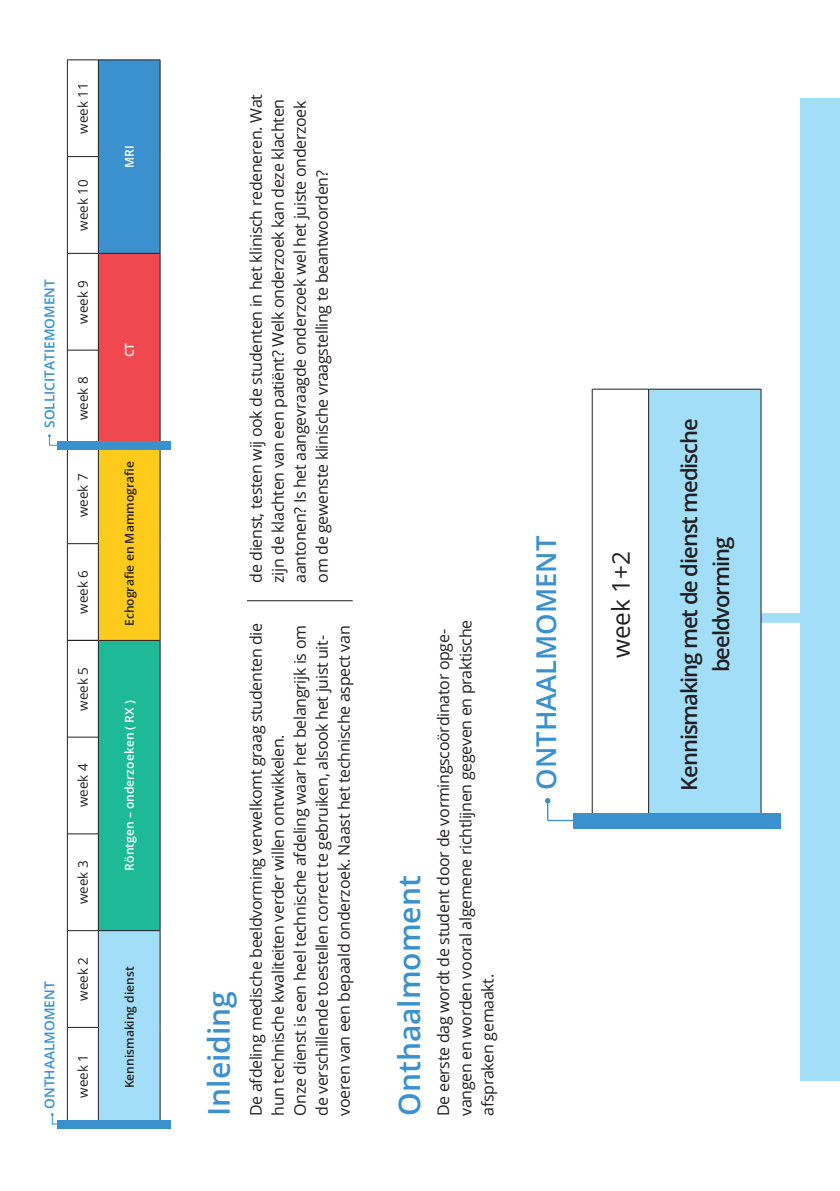
<style>
.page{position:relative;width:840px;height:1191px;background:#fff}
.page>*{position:absolute;margin:0;border:0;box-sizing:border-box;transform-origin:0 0}
.t1{font:600 30px "Open Sans";color:#3b91ce}
.t2{font:600 27.4px "Open Sans";color:#3b91ce}
.t3{font:24.4px "Open Sans";color:#231f20}
.t4{font:600 22px/32px "Open Sans";letter-spacing:-.05em;color:#231f20;text-align:center}
.t5{font:16px/22px "Open Sans";letter-spacing:-.02em;color:#231f20}
.t6{font:600 13.6px "Open Sans";color:#3b91ce}
.t7{font:13.4px "Open Sans";color:#231f20}
.t8{font:600 12px "Open Sans";color:#231f20}
.t9{font:600 12px "Open Sans";color:#fff}
</style>
<div class="page">
<div style="left:800px;top:98px;width:39px;height:982px;background:#a2def8"></div>
<div style="left:667px;top:613px;width:172px;height:10px;background:#a2def8"></div>
<div style="left:648px;top:389px;width:112px;height:431px;background:#a2def8"></div>
<hr style="left:591px;top:389px;width:1px;height:431px;background:#231f20">
<hr style="left:592px;top:389px;width:56px;height:1px;background:#231f20">
<hr style="left:648px;top:389px;width:1px;height:431px;background:#231f20">
<hr style="left:648px;top:389px;width:112px;height:1px;background:#231f20">
<hr style="left:760px;top:389px;width:1px;height:431px;background:#231f20">
<div style="left:572px;top:812px;width:207px;height:16px;background:#3b91ce"></div>
<hr style="left:547px;top:820px;width:47px;height:1px;background:#3b91ce">
<svg style="left:545px;top:798px;width:5px;height:22px"></svg>
<hr style="left:247px;top:600px;width:105px;height:1px;background:#231f20">
<svg style="left:48px;top:434px;width:25px;height:12px"></svg>
<svg style="left:51px;top:1113px;width:16px;height:11px"></svg>
<div style="left:98px;top:930px;width:62px;height:194px;background:#a2def8"></div>
<div style="left:98px;top:640px;width:62px;height:290px;background:#1eb996"></div>
<hr style="left:67px;top:1027px;width:1px;height:97px;background:#231f20">
<hr style="left:67px;top:930px;width:1px;height:97px;background:#231f20">
<hr style="left:67px;top:1027px;width:31px;height:1px;background:#231f20">
<hr style="left:67px;top:834px;width:1px;height:96px;background:#231f20">
<hr style="left:67px;top:930px;width:31px;height:1px;background:#231f20">
<hr style="left:67px;top:737px;width:1px;height:97px;background:#231f20">
<hr style="left:67px;top:833px;width:31px;height:1px;background:#231f20">
<hr style="left:67px;top:640px;width:1px;height:97px;background:#231f20">
<hr style="left:67px;top:737px;width:31px;height:1px;background:#231f20">
<hr style="left:98px;top:1027px;width:1px;height:97px;background:#231f20">
<hr style="left:98px;top:930px;width:1px;height:97px;background:#231f20">
<hr style="left:98px;top:834px;width:1px;height:96px;background:#231f20">
<hr style="left:98px;top:930px;width:62px;height:1px;background:#231f20">
<hr style="left:98px;top:737px;width:1px;height:97px;background:#231f20">
<hr style="left:98px;top:640px;width:1px;height:97px;background:#231f20">
<hr style="left:160px;top:1027px;width:1px;height:97px;background:#231f20">
<hr style="left:160px;top:930px;width:1px;height:97px;background:#231f20">
<hr style="left:160px;top:834px;width:1px;height:96px;background:#231f20">
<hr style="left:160px;top:737px;width:1px;height:97px;background:#231f20">
<hr style="left:160px;top:640px;width:1px;height:97px;background:#231f20">
<div style="left:57px;top:1120px;width:114px;height:8px;background:#3b91ce"></div>
<div style="left:98px;top:447px;width:62px;height:193px;background:#fecb1d"></div>
<div style="left:98px;top:253px;width:62px;height:194px;background:#ef484e"></div>
<div style="left:98px;top:60px;width:62px;height:193px;background:#3b91ce"></div>
<hr style="left:67px;top:543px;width:1px;height:97px;background:#231f20">
<hr style="left:67px;top:640px;width:31px;height:1px;background:#231f20">
<hr style="left:67px;top:447px;width:1px;height:96px;background:#231f20">
<hr style="left:67px;top:543px;width:31px;height:1px;background:#231f20">
<hr style="left:67px;top:350px;width:1px;height:97px;background:#231f20">
<hr style="left:67px;top:253px;width:1px;height:97px;background:#231f20">
<hr style="left:67px;top:350px;width:31px;height:1px;background:#231f20">
<hr style="left:67px;top:157px;width:1px;height:96px;background:#231f20">
<hr style="left:67px;top:253px;width:31px;height:1px;background:#231f20">
<hr style="left:67px;top:60px;width:1px;height:97px;background:#231f20">
<hr style="left:67px;top:156px;width:31px;height:1px;background:#231f20">
<hr style="left:67px;top:59px;width:31px;height:1px;background:#231f20">
<hr style="left:98px;top:543px;width:1px;height:97px;background:#231f20">
<hr style="left:98px;top:640px;width:62px;height:1px;background:#231f20">
<hr style="left:98px;top:447px;width:1px;height:96px;background:#231f20">
<hr style="left:98px;top:253px;width:1px;height:97px;background:#231f20">
<hr style="left:98px;top:157px;width:1px;height:96px;background:#231f20">
<hr style="left:98px;top:253px;width:62px;height:1px;background:#231f20">
<hr style="left:98px;top:60px;width:1px;height:97px;background:#231f20">
<hr style="left:98px;top:59px;width:62px;height:1px;background:#231f20">
<hr style="left:160px;top:543px;width:1px;height:97px;background:#231f20">
<hr style="left:160px;top:447px;width:1px;height:96px;background:#231f20">
<hr style="left:160px;top:157px;width:1px;height:96px;background:#231f20">
<hr style="left:160px;top:60px;width:1px;height:97px;background:#231f20">
<hr style="left:98px;top:350px;width:1px;height:97px;background:#231f20">
<hr style="left:160px;top:350px;width:1px;height:97px;background:#231f20">
<hr style="left:160px;top:253px;width:1px;height:97px;background:#231f20">
<div style="left:57px;top:442px;width:114px;height:8px;background:#3b91ce"></div>
<p class="t6" style="left:40px;top:428px;width:150px;rotate:-90deg">SOLLICITATIEMOMENT</p>
<p class="t6" style="left:40px;top:1108px;width:128px;rotate:-90deg">ONTHAALMOMENT</p>
<p class="t7" style="left:74px;top:134px;width:53px;rotate:-90deg">week 11</p>
<p class="t7" style="left:74px;top:231px;width:53px;rotate:-90deg">week 10</p>
<p class="t7" style="left:74px;top:323px;width:45px;rotate:-90deg">week 9</p>
<p class="t7" style="left:74px;top:420px;width:45px;rotate:-90deg">week 8</p>
<p class="t7" style="left:74px;top:517px;width:45px;rotate:-90deg">week 7</p>
<p class="t7" style="left:74px;top:614px;width:45px;rotate:-90deg">week 6</p>
<p class="t7" style="left:74px;top:710px;width:45px;rotate:-90deg">week 5</p>
<p class="t7" style="left:74px;top:807px;width:45px;rotate:-90deg">week 4</p>
<p class="t7" style="left:74px;top:904px;width:45px;rotate:-90deg">week 3</p>
<p class="t7" style="left:74px;top:1000px;width:45px;rotate:-90deg">week 2</p>
<p class="t7" style="left:74px;top:1097px;width:45px;rotate:-90deg">week 1</p>
<p class="t9" style="left:121px;top:168px;width:24px;rotate:-90deg">MRI</p>
<p class="t9" style="left:121px;top:357px;width:16px;rotate:-90deg">CT</p>
<p class="t8" style="left:121px;top:626px;width:166px;rotate:-90deg">Echografie en Mammografie</p>
<p class="t9" style="left:121px;top:870px;width:172px;rotate:-90deg">Röntgen – onderzoeken ( RX )</p>
<p class="t8" style="left:121px;top:1088px;width:123px;rotate:-90deg">Kennismaking dienst</p>
<p class="t5" style="left:244px;top:583px;width:490px;rotate:-90deg">de dienst, testen wij ook de studenten in het klinisch redeneren. Wat zijn de klachten van een patiënt? Welk onderzoek kan deze klachten aantonen? Is het aangevraagde onderzoek wel het juiste onderzoek om de gewenste klinische vraagstelling te beantwoorden?</p>
<h1 class="t1" style="left:198px;top:1116px;width:127px;rotate:-90deg">Inleiding</h1>
<p class="t5" style="left:244px;top:1116px;width:494px;rotate:-90deg">De afdeling medische beeldvorming verwelkomt graag studenten die hun technische kwaliteiten verder willen ontwikkelen.<br>Onze dienst is een heel technische afdeling waar het belangrijk is om de verschillende toestellen correct te gebruiken, alsook het juist uit-</p>
<p class="t5" style="left:332px;top:1116px;width:492px;rotate:-90deg">voeren van een bepaald onderzoek. Naast het technische aspect van</p>
<h1 class="t1" style="left:388px;top:1116px;width:242px;rotate:-90deg">Onthaalmoment</h1>
<p class="t5" style="left:432px;top:1116px;width:497px;rotate:-90deg">De eerste dag wordt de student door de vormingscoördinator opge&shy;vangen en worden vooral algemene richtlijnen gegeven en praktische afspraken gemaakt.</p>
<h2 class="t2" style="left:527px;top:789px;width:255px;rotate:-90deg">ONTHAALMOMENT</h2>
<h3 class="t3" style="left:604px;top:658px;width:109px;rotate:-90deg">week 1+2</h3>
<h3 class="t4" style="left:672px;top:790px;width:374px;rotate:-90deg">Kennismaking met de dienst medische beeldvorming</h3>
</div>
